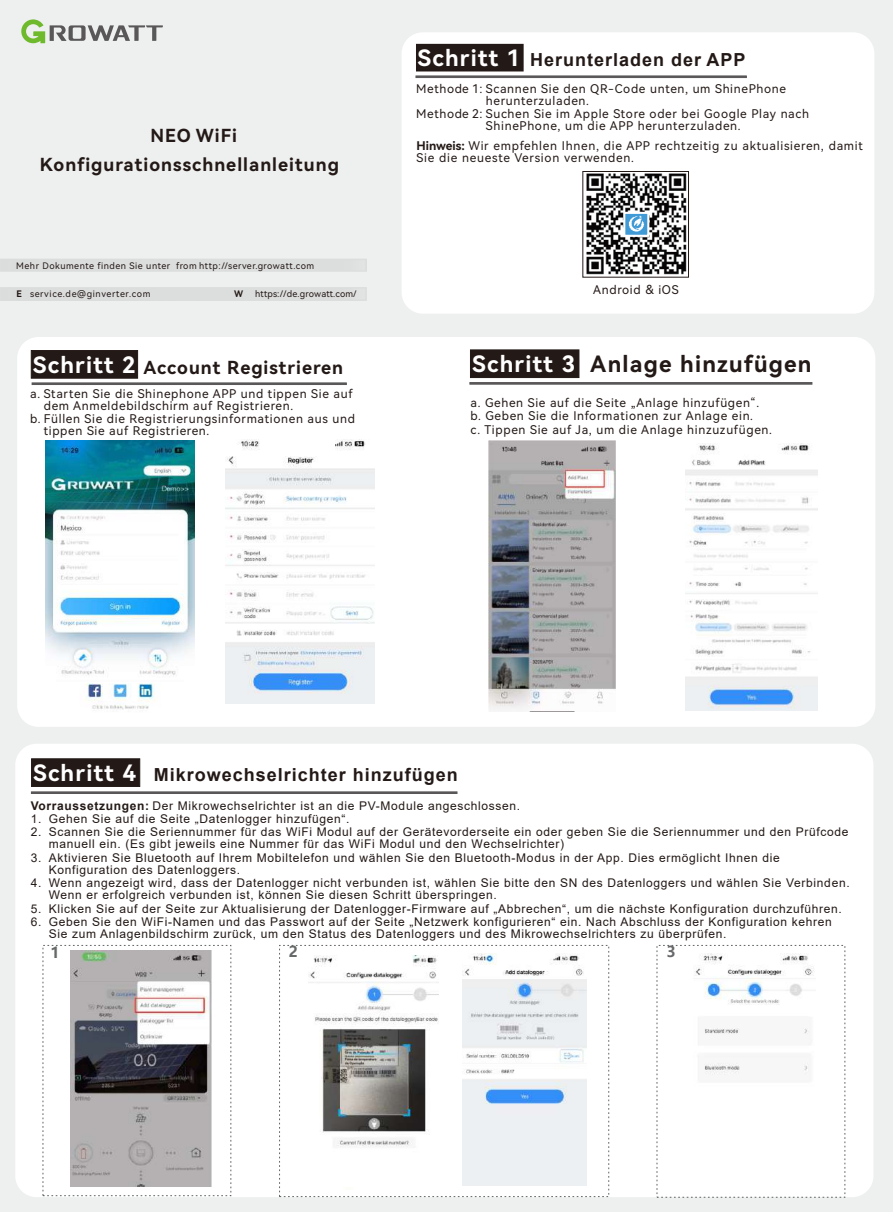
<style>
.page{position:relative;width:893px;height:1212px;background:#eeefef}
.page>*{position:absolute;margin:0;border:0;box-sizing:border-box;transform-origin:0 0}
.t1{font:22.5px "Harmony OS Sans SC Bold";letter-spacing:.055em;color:#231916}
.t2{font:22.5px "Harmony OS Sans SC Bold";letter-spacing:.055em;color:#fff}
.t3{font:18px "Harmony OS Sans SC Bold";letter-spacing:.06em;color:#231916}
.t4{font:700 18px "Arial";letter-spacing:.055em;color:#231916}
.t5{font:700 15px "Microsoft Ya Hei";color:#66686a}
.t6{font:12px/12px "Arial";letter-spacing:.055em;color:#231916}
.t7{font:12px/12px "Harmony OS Sans SC";letter-spacing:.055em;color:#231916}
.t8{font:9px "Harmony OS Sans SC";letter-spacing:.055em;color:#231916}
.t9{font:9px "Harmony OS Sans SC";letter-spacing:.015em;color:#231916}
.t10{font:9px "Harmony OS Sans SC Bold";color:#231916}
.s1{font-family:"Harmony OS Sans SC Bold"}
.s2{font-size:22.5px;color:#fff}
.s3{color:#fff}
.s4{font-weight:700}
</style>
<div class="page">
<div style="left:15px;top:744px;width:858px;height:453px;background:#fff;border-radius:21px"></div>
<div style="left:17px;top:337px;width:858px;height:390px;background:#fff;border-radius:21px"></div>
<svg style="left:21px;top:19px;width:142px;height:24px;background:#bdc4b7"></svg>
<div style="left:33px;top:352px;width:103px;height:25px;background:#231916"></div>
<div style="left:31px;top:350px;width:107px;height:29px;border:1px solid #231916"></div>
<div style="left:32px;top:382px;width:315px;height:3px;border:1px solid #595757"></div>
<div style="left:472px;top:351px;width:105px;height:25px;background:#231916"></div>
<div style="left:470px;top:349px;width:109px;height:29px;border:1px solid #231916"></div>
<div style="left:469px;top:382px;width:343px;height:3px;border:1px solid #595757"></div>
<div style="left:31px;top:791px;width:426px;height:3px;border:1px solid #595757"></div>
<img style="left:0;top:258px;width:367px;height:14px">
<div style="left:0;top:288px;width:367px;height:13px;background:#dcdddd"></div>
<div style="left:402px;top:32px;width:472px;height:282px;background:#fff;border-radius:21px"></div>
<div style="left:33px;top:760px;width:105px;height:25px;background:#231916"></div>
<div style="left:31px;top:758px;width:109px;height:29px;border:1px solid #231916"></div>
<div style="left:416px;top:44px;width:108px;height:27px;background:#231916"></div>
<div style="left:416px;top:76px;width:331px;height:2px;border:1px solid #595757"></div>
<img style="left:586px;top:173px;width:101px;height:102px">
<img style="left:626px;top:215px;width:20px;height:19px">
<div style="left:623px;top:212px;width:26px;height:25px;border:2px solid #fff"></div>
<div style="left:582px;top:171px;width:107px;height:107px;border:1px solid #231916"></div>
<img style="left:226px;top:439px;width:148px;height:264px">
<img style="left:685px;top:443px;width:132px;height:267px">
<img style="left:46px;top:440px;width:148px;height:270px">
<img style="left:488px;top:440px;width:128px;height:272px">
<div style="left:279px;top:945px;width:330px;height:252px;border:1px dashed #616566"></div>
<img style="left:71px;top:951px;width:141px;height:235px">
<img style="left:308px;top:956px;width:130px;height:191px">
<img style="left:462px;top:954px;width:124px;height:232px">
<img style="left:694px;top:954px;width:120px;height:121px">
<h2 class="t3" style="left:151px;top:123px;width:88px">NEO WiFi</h2>
<h2 class="t3" style="left:40px;top:152px;width:300px">Konfigurationsschnellanleitung</h2>
<p class="t8" style="left:16px;top:260px;width:299px">Mehr Dokumente finden Sie unter from http://server.growatt.com</p>
<p class="t8" style="left:17px;top:288px;width:135px"><span class="s1">E</span> service.de@ginverter.com</p>
<p class="t10" style="left:234px;top:288px;width:11px">W</p>
<p class="t9" style="left:255px;top:288px;width:103px">https://de.growatt.com/</p>
<h1 class="t2" style="left:418px;top:42px;width:104px">Schritt 1</h1>
<p class="t7" style="left:486px;top:82px;width:302px;text-indent:-70px">Methode 1: Scannen Sie den QR-Code unten, um ShinePhone herunterzuladen.</p>
<p class="t7" style="left:416px;top:108px;width:394px;text-align:center">Methode 2: Suchen Sie im Apple Store oder bei Google Play nach<br>ShinePhone, um die APP herunterzuladen.</p>
<p class="t7" style="left:417px;top:140px;width:448px"><span class="s1">Hinweis:</span> Wir empfehlen Ihnen, die APP rechtzeitig zu aktualisieren, damit<br>Sie die neueste Version verwenden.</p>
<h2 class="t4" style="left:530px;top:53px;width:217px">Herunterladen der APP</h2>
<p class="t7" style="left:593px;top:283px;width:87px">Android &amp; iOS</p>
<h2 class="t3" style="left:33px;top:354px;width:311px"><span class="s2">Schritt 2</span> Account Registrieren</h2>
<h1 class="t1" style="left:473px;top:348px;width:340px"><span class="s3">Schritt 3</span> Anlage hinzufügen</h1>
<p class="t7" style="left:44px;top:387px;width:310px;text-indent:-13px">a. Starten Sie die Shinephone APP und tippen Sie auf dem Anmeldebildschirm auf Registrieren.</p>
<p class="t7" style="left:44px;top:412px;width:313px;text-indent:-14px">b. Füllen Sie die Registrierungsinformationen aus und tippen Sie auf Registrieren.</p>
<p class="t7" style="left:471px;top:395px;width:303px;line-height:13.4px">a. Gehen Sie auf die Seite „Anlage hinzufügen“. b. Geben Sie die Informationen zur Anlage ein.<br>c. Tippen Sie auf Ja, um die Anlage hinzuzufügen.</p>
<h1 class="t2" style="left:34px;top:757px;width:104px">Schritt 4</h1>
<h2 class="t4" style="left:154px;top:768px;width:306px">Mikrowechselrichter hinzufügen</h2>
<p class="t6" style="left:31px;top:800px;width:491px"><span class="s4">Vorraussetzungen:</span> Der Mikrowechselrichter ist an die PV-Module angeschlossen.</p>
<p class="t6" style="left:31px;top:814px;width:320px">1. Gehen Sie auf die Seite „Datenlogger hinzufügen“.</p>
<p class="t6" style="left:49px;top:827px;width:801px;text-indent:-18px">2. Scannen Sie die Seriennummer für das WiFi Modul auf der Gerätevorderseite ein oder geben Sie die Seriennummer und den Prüfcode manuell ein. (Es gibt jeweils eine Nummer für das WiFi Modul und den Wechselrichter)</p>
<p class="t6" style="left:49px;top:853px;width:733px;text-indent:-18px">3. Aktivieren Sie Bluetooth auf Ihrem Mobiltelefon und wählen Sie den Bluetooth-Modus in der App. Dies ermöglicht Ihnen die<br>Konfiguration des Datenloggers.</p>
<p class="t6" style="left:49px;top:878px;width:802px;text-indent:-18px">4. Wenn angezeigt wird, dass der Datenlogger nicht verbunden ist, wählen Sie bitte den SN des Datenloggers und wählen Sie Verbinden.<br>Wenn er erfolgreich verbunden ist, können Sie diesen Schritt überspringen.</p>
<p class="t6" style="left:31px;top:903px;width:813px">5. Klicken Sie auf der Seite zur Aktualisierung der Datenlogger-Firmware auf „Abbrechen“, um die nächste Konfiguration durchzuführen.</p>
<p class="t6" style="left:49px;top:917px;width:785px;text-indent:-18px">6. Geben Sie den WiFi-Namen und das Passwort auf der Seite „Netzwerk konfigurieren“ ein. Nach Abschluss der Konfiguration kehren<br>Sie zum Anlagenbildschirm zurück, um den Status des Datenloggers und des Mikrowechselrichters zu überprüfen.</p>
<p class="t5" style="left:50px;top:946px;width:11px">1</p>
<p class="t5" style="left:289px;top:945px;width:11px">2</p>
<p class="t5" style="left:666px;top:944px;width:11px">3</p>
</div>
